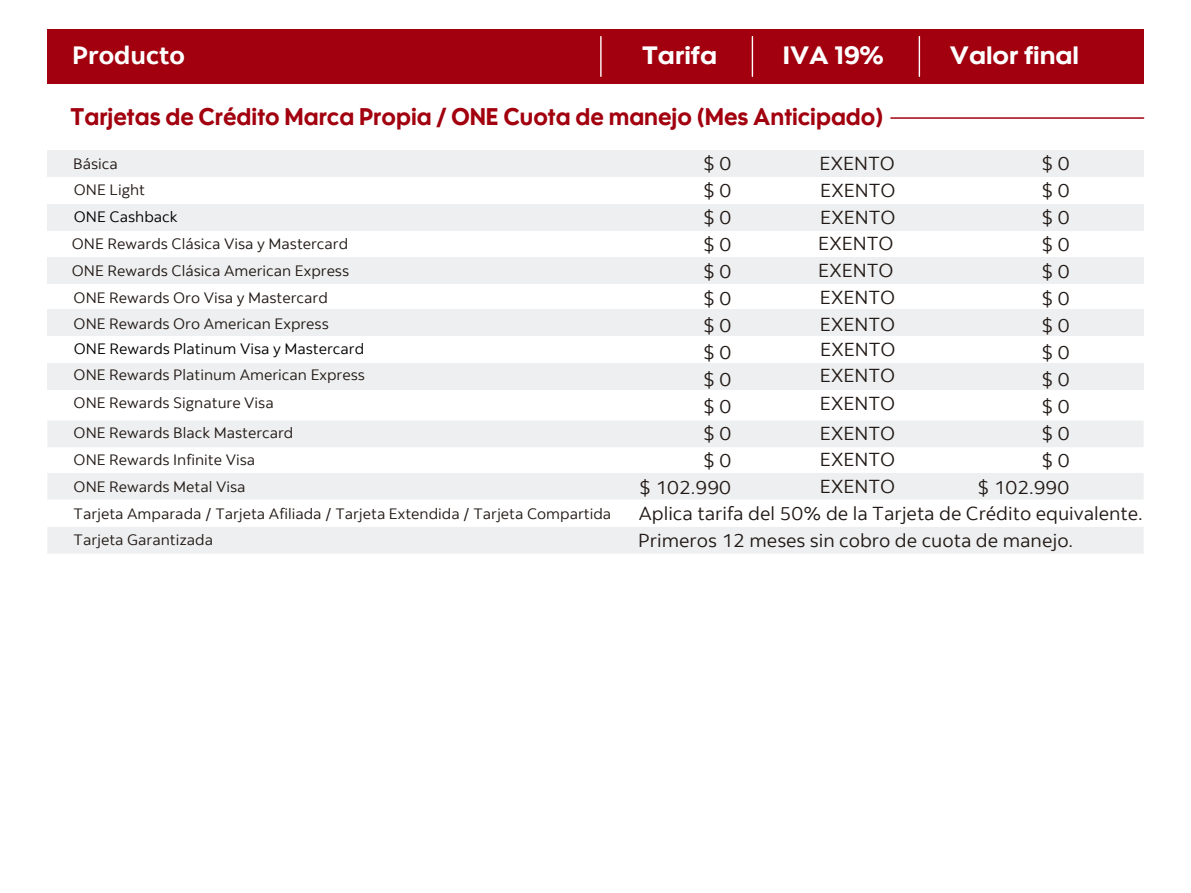
<style>
.page{position:relative;width:1191px;height:893px;background:#fff}
.page>*{position:absolute;margin:0;border:0;box-sizing:border-box;transform-origin:0 0}
.t1{font:25.05px "Scotia Headline";color:#fff;scale:1.05 1}
.t2{font:700 25.05px "Scotia";color:#fff;scale:1.05 1}
.t3{font:24px "Scotia Headline";color:#a2000e;scale:.96 1}
.t4{font:18.75px/27px "Scotia";color:#211915;text-align:right;scale:1.05 1}
.t5{font:15px "Scotia";color:#211915;scale:1.05 1}
.t6{font:15px "Scotia";color:#000;scale:1.05 1}
</style>
<div class="page">
<hr style="left:891px;top:117px;width:252px;height:2px;background:#a2000e">
<div style="left:47px;top:258px;width:1096px;height:26px;background:#eeeff0"></div>
<div style="left:47px;top:151px;width:1096px;height:26px;background:#eeeff0"></div>
<div style="left:47px;top:204px;width:1096px;height:26px;background:#eeeff0"></div>
<div style="left:47px;top:363px;width:1096px;height:26px;background:#eeeff0"></div>
<div style="left:47px;top:309px;width:1096px;height:27px;background:#eeeff0"></div>
<div style="left:47px;top:473px;width:1096px;height:27px;background:#eeeff0"></div>
<div style="left:47px;top:527px;width:1096px;height:27px;background:#eeeff0"></div>
<div style="left:47px;top:421px;width:1096px;height:26px;background:#eeeff0"></div>
<div style="left:47px;top:29px;width:1096px;height:55px;background:#a2000e"></div>
<hr style="left:600px;top:37px;width:1px;height:39px;background:#fff">
<hr style="left:751px;top:37px;width:2px;height:39px;background:#fff">
<hr style="left:918px;top:37px;width:2px;height:39px;background:#fff">
<h1 class="t2" style="left:72px;top:40px;width:109px">Producto</h1>
<h1 class="t1" style="left:642px;top:41px;width:73px">Tarifa</h1>
<h1 class="t1" style="left:783px;top:41px;width:97px">IVA 19%</h1>
<h1 class="t1" style="left:950px;top:41px;width:125px">Valor final</h1>
<h2 class="t3" style="left:71px;top:103px;width:848px">Tarjetas de Crédito Marca Propia / ONE Cuota de manejo (Mes Anticipado)</h2>
<p class="t5" style="left:73px;top:155px;width:44px">Básica</p>
<p class="t4" style="left:819px;top:151px;width:73px">EXENTO</p>
<p class="t5" style="left:74px;top:181px;width:69px">ONE Light</p>
<p class="t4" style="left:820px;top:177px;width:73px">EXENTO</p>
<p class="t6" style="left:74px;top:208px;width:100px">ONE Cashback</p>
<p class="t4" style="left:820px;top:204px;width:73px">EXENTO</p>
<p class="t4" style="left:639px;top:151px;width:89px">$ 0<br>$ 0<br>$ 0<br>$ 0<br>$ 0<br>$ 0<br>$ 0<br>$ 0<br>$ 0<br>$ 0<br>$ 0<br>$ 0<br>$ 102.990</p>
<p class="t4" style="left:977px;top:151px;width:89px">$ 0<br>$ 0<br>$ 0<br>$ 0<br>$ 0<br>$ 0<br>$ 0<br>$ 0<br>$ 0<br>$ 0<br>$ 0<br>$ 0<br>$ 102.990</p>
<p class="t5" style="left:72px;top:235px;width:265px">ONE Rewards Clásica Visa y Mastercard</p>
<p class="t4" style="left:818px;top:231px;width:73px">EXENTO</p>
<p class="t5" style="left:74px;top:289px;width:244px">ONE Rewards Oro Visa y Mastercard</p>
<p class="t4" style="left:820px;top:285px;width:73px">EXENTO</p>
<p class="t5" style="left:72px;top:262px;width:265px">ONE Rewards Clásica American Express</p>
<p class="t4" style="left:818px;top:258px;width:73px">EXENTO</p>
<p class="t5" style="left:74px;top:315px;width:244px">ONE Rewards Oro American Express</p>
<p class="t4" style="left:820px;top:311px;width:73px">EXENTO</p>
<p class="t6" style="left:74px;top:340px;width:278px">ONE Rewards Platinum Visa y Mastercard</p>
<p class="t4" style="left:820px;top:336px;width:73px">EXENTO</p>
<p class="t5" style="left:74px;top:394px;width:192px">ONE Rewards Signature Visa</p>
<p class="t4" style="left:820px;top:390px;width:73px">EXENTO</p>
<p class="t5" style="left:74px;top:425px;width:211px">ONE Rewards Black Mastercard</p>
<p class="t4" style="left:820px;top:420px;width:73px">EXENTO</p>
<p class="t5" style="left:74px;top:367px;width:279px">ONE Rewards Platinum American Express</p>
<p class="t4" style="left:820px;top:362px;width:73px">EXENTO</p>
<p class="t5" style="left:74px;top:451px;width:174px">ONE Rewards Infinite Visa</p>
<p class="t4" style="left:820px;top:447px;width:73px">EXENTO</p>
<p class="t5" style="left:74px;top:478px;width:165px">ONE Rewards Metal Visa</p>
<p class="t4" style="left:820px;top:474px;width:73px">EXENTO</p>
<p class="t5" style="left:74px;top:505px;width:513px">Tarjeta Amparada / Tarjeta Afiliada / Tarjeta Extendida / Tarjeta Compartida</p>
<p class="t5" style="left:74px;top:531px;width:134px">Tarjeta Garantizada</p>
<p class="t4" style="left:639px;top:501px;width:481px">Aplica tarifa del 50% de la Tarjeta de Crédito equivalente.</p>
<p class="t4" style="left:638px;top:527px;width:416px">Primeros 12 meses sin cobro de cuota de manejo.</p>
</div>
